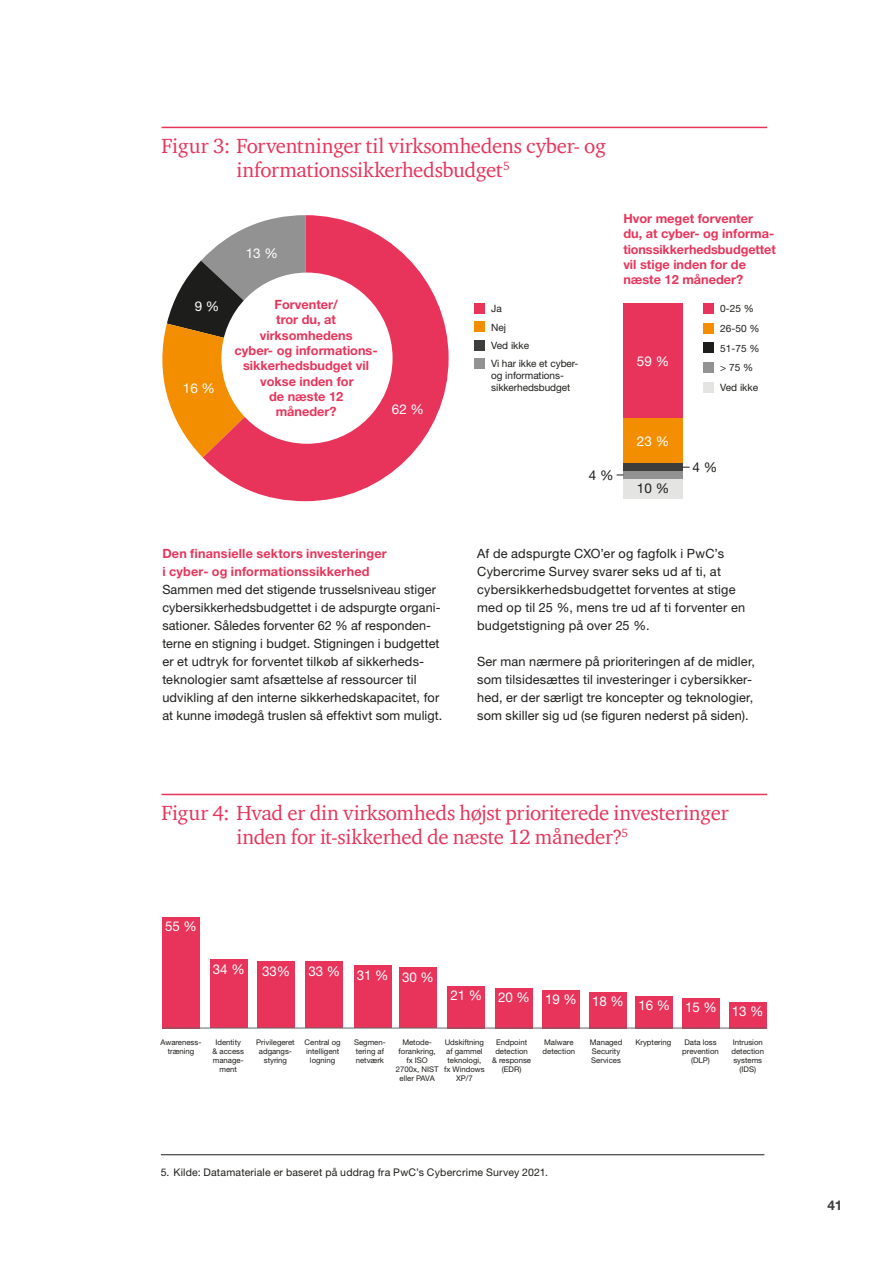
<style>
.page{position:relative;width:893px;height:1263px;background:#fff}
.page>*{position:absolute;margin:0;border:0;box-sizing:border-box;transform-origin:0 0}
.t1{font:21px/24px "ITC Charter Com";letter-spacing:-.015em;color:#e8345b}
.t2{font:13.5px "Helvetica Neue LT Pro";letter-spacing:-.005em;color:#fff}
.t3{font:13.5px "Helvetica Neue LT Pro";color:#1d1d1b}
.t4{font:700 13.5px "Helvetica Neue LT Pro";color:#3d3d3c}
.t5{font:12.75px/18px "Helvetica Neue LT Pro";letter-spacing:.01em;color:#1d1d1b}
.t6{font:700 12.75px/15.3px "Helvetica Neue LT Pro";color:#e8345b}
.t7{font:10.5px "Helvetica Neue LT Pro";letter-spacing:.02em;color:#1d1d1b}
.t8{font:10.05px/18.3px "Helvetica Neue LT Pro";letter-spacing:-.005em;color:#1d1d1b}
.t9{font:7.8px/8.9px "Helvetica Neue LT Pro";color:#1d1d1b;text-align:center}
</style>
<div class="page">
<div style="left:354px;top:965px;width:37px;height:63px;background:#e8345b"></div>
<div style="left:636px;top:996px;width:37px;height:32px;background:#e8345b"></div>
<div style="left:399px;top:967px;width:38px;height:61px;background:#e8345b"></div>
<div style="left:210px;top:959px;width:37px;height:69px;background:#e8345b"></div>
<div style="left:162px;top:917px;width:38px;height:111px;background:#e8345b"></div>
<div style="left:257px;top:961px;width:38px;height:67px;background:#e8345b"></div>
<div style="left:306px;top:961px;width:37px;height:67px;background:#e8345b"></div>
<div style="left:448px;top:986px;width:37px;height:42px;background:#e8345b"></div>
<div style="left:542px;top:990px;width:37px;height:38px;background:#e8345b"></div>
<div style="left:682px;top:998px;width:37px;height:30px;background:#e8345b"></div>
<div style="left:729px;top:1002px;width:37px;height:26px;background:#e8345b"></div>
<div style="left:495px;top:988px;width:37px;height:40px;background:#e8345b"></div>
<div style="left:589px;top:992px;width:38px;height:36px;background:#e8345b"></div>
<hr style="left:162px;top:127px;width:605px;height:1px;background:#e8345b">
<hr style="left:162px;top:794px;width:605px;height:1px;background:#e8345b">
<div style="left:474px;top:303px;width:10px;height:10px;background:#e8345b"></div>
<div style="left:474px;top:322px;width:10px;height:10px;background:#f28e00"></div>
<div style="left:474px;top:340px;width:10px;height:10px;background:#3d3d3c"></div>
<div style="left:474px;top:358px;width:10px;height:10px;background:#939292"></div>
<div style="left:703px;top:323px;width:10px;height:10px;background:#f28e00"></div>
<div style="left:703px;top:303px;width:10px;height:10px;background:#e8345b"></div>
<div style="left:703px;top:343px;width:10px;height:10px;background:#1d1d1b"></div>
<div style="left:703px;top:362px;width:10px;height:11px;background:#939292"></div>
<div style="left:703px;top:382px;width:10px;height:10px;background:#e4e4e3"></div>
<hr style="left:162px;top:1028px;width:605px;height:1px;background:#646463">
<hr style="left:161px;top:1154px;width:603px;height:1px;background:#1d1d1b">
<svg style="left:162px;top:259px;width:41px;height:198px"></svg>
<svg style="left:203px;top:215px;width:246px;height:286px;fill:#e8345b"></svg>
<div style="left:221px;top:273px;width:172px;height:171px;background:#fff;border-radius:50%"></div>
<div style="left:623px;top:303px;width:60px;height:115px;background:#e8345b"></div>
<div style="left:623px;top:418px;width:60px;height:45px;background:#f28e00"></div>
<div style="left:623px;top:463px;width:60px;height:8px;background:#3d3d3c"></div>
<div style="left:623px;top:471px;width:60px;height:8px;background:#939292"></div>
<div style="left:623px;top:479px;width:60px;height:19px;background:#e4e4e3"></div>
<h1 class="t1" style="left:237px;top:134px;width:371px;text-indent:-75px">Figur 3: Forventninger til virksomhedens cyber- og informationssikkerhedsbudget<sup>5</sup></h1>
<p class="t2" style="left:195px;top:298px;width:26px">9 %</p>
<p class="t2" style="left:183px;top:380px;width:34px">16 %</p>
<p class="t2" style="left:246px;top:245px;width:34px">13 %</p>
<p class="t6" style="left:235px;top:297px;width:143px;text-align:center">Forventer/<br>tror du, at virksomhedens<br>cyber- og informations&shy;sikkerhedsbudget vil vokse inden for<br>de næste 12<br>måneder?</p>
<p class="t2" style="left:392px;top:401px;width:34px">62 %</p>
<p class="t8" style="left:491px;top:299px;width:89px">Ja<br>Nej<br>Ved ikke<br>Vi har ikke et cyber-</p>
<p class="t8" style="left:491px;top:369px;width:81px;line-height:12.1px">og informations&shy;sikkerhedsbudget</p>
<p class="t6" style="left:623px;top:210px;width:154px">Hvor meget forventer<br>du, at cyber- og informa&shy;tionssikkerhedsbudgettet vil stige inden for de næste 12 måneder?</p>
<p class="t2" style="left:637px;top:353px;width:34px">59 %</p>
<p class="t8" style="left:720px;top:299px;width:35px">0-25 %</p>
<p class="t8" style="left:720px;top:338px;width:41px;line-height:19.8px">51-75 % &gt; 75 %<br>Ved ikke</p>
<p class="t8" style="left:720px;top:319px;width:41px">26-50 %</p>
<p class="t3" style="left:589px;top:467px;width:26px">4 %</p>
<p class="t2" style="left:637px;top:432px;width:34px">23 %</p>
<p class="t3" style="left:637px;top:480px;width:34px">10 %</p>
<p class="t3" style="left:693px;top:459px;width:26px">4 %</p>
<p class="t6" style="left:162px;top:544px;width:226px;line-height:18px">Den finansielle sektors investeringer i cyber- og informationssikkerhed</p>
<p class="t5" style="left:162px;top:580px;width:281px">Sammen med det stigende trusselsniveau stiger cybersikkerhedsbudgettet i de adspurgte organi&shy;sationer. Således forventer 62 % af responden&shy;terne en stigning i budget. Stigningen i budgettet er et udtryk for forventet tilkøb af sikkerheds&shy;teknologier samt afsættelse af ressourcer til udvikling af den interne sikkerhedskapacitet, for at kunne imødegå truslen så effektivt som muligt.</p>
<p class="t5" style="left:477px;top:544px;width:270px">Af de adspurgte CXO’er og fagfolk i PwC’s Cybercrime Survey svarer seks ud af ti, at cybersikkerhedsbudgettet forventes at stige med op til 25 %, mens tre ud af ti forventer en budgetstigning på over 25 %.</p>
<p class="t5" style="left:477px;top:652px;width:279px">Ser man nærmere på prioriteringen af de midler, som tilsidesættes til investeringer i cybersikker&shy;hed, er der særligt tre koncepter og teknologier, som skiller sig ud (se figuren nederst på siden).</p>
<h1 class="t1" style="left:237px;top:801px;width:493px;text-indent:-75px">Figur 4: Hvad er din virksomheds højst prioriterede investeringer inden for it-sikkerhed de næste 12 måneder?<sup>5</sup></h1>
<p class="t2" style="left:165px;top:918px;width:33px">55 %</p>
<p class="t2" style="left:213px;top:960px;width:33px">34 %</p>
<p class="t2" style="left:262px;top:962px;width:30px">33%</p>
<p class="t2" style="left:308px;top:966px;width:127px">33 % 31 % 30 %</p>
<p class="t2" style="left:450px;top:993px;width:315px">21 % 20 % 19 % 18 % 16 % 15 % 13 %</p>
<p class="t9" style="left:161px;top:1038px;width:42px">Awareness&shy;træning</p>
<p class="t9" style="left:256px;top:1038px;width:40px">Privilegeret adgangs&shy;styring</p>
<p class="t9" style="left:305px;top:1038px;width:38px">Central og intelligent logning</p>
<p class="t9" style="left:444px;top:1038px;width:42px">Udskiftning af gammel teknologi, fx Windows<br>XP/7</p>
<p class="t9" style="left:543px;top:1038px;width:34px;text-align:left">Malware detection</p>
<p class="t9" style="left:682px;top:1038px;width:38px">Data loss prevention (DLP)</p>
<p class="t9" style="left:731px;top:1038px;width:34px">Intrusion detection systems (IDS)</p>
<p class="t9" style="left:354px;top:1038px;width:33px;text-align:left">Segmen&shy;tering af netværk</p>
<p class="t9" style="left:402px;top:1038px;width:30px">Metode-</p>
<p class="t9" style="left:635px;top:1038px;width:37px">Kryptering</p>
<p class="t9" style="left:492px;top:1038px;width:40px">Endpoint detection &amp; response (EDR)</p>
<p class="t9" style="left:590px;top:1038px;width:34px;text-align:left">Managed<br>Security<br>Services</p>
<p class="t9" style="left:212px;top:1038px;width:33px">Identity &amp; access manage&shy;ment</p>
<p class="t9" style="left:396px;top:1046px;width:44px">forankring, fx ISO<br>2700x, NIST eller PAVA</p>
<p class="t7" style="left:161px;top:1165px;width:389px">5. Kilde: Datamateriale er baseret på uddrag fra PwC’s Cybercrime Survey 2021.</p>
<p class="t4" style="left:827px;top:1196px;width:17px">41</p>
</div>
